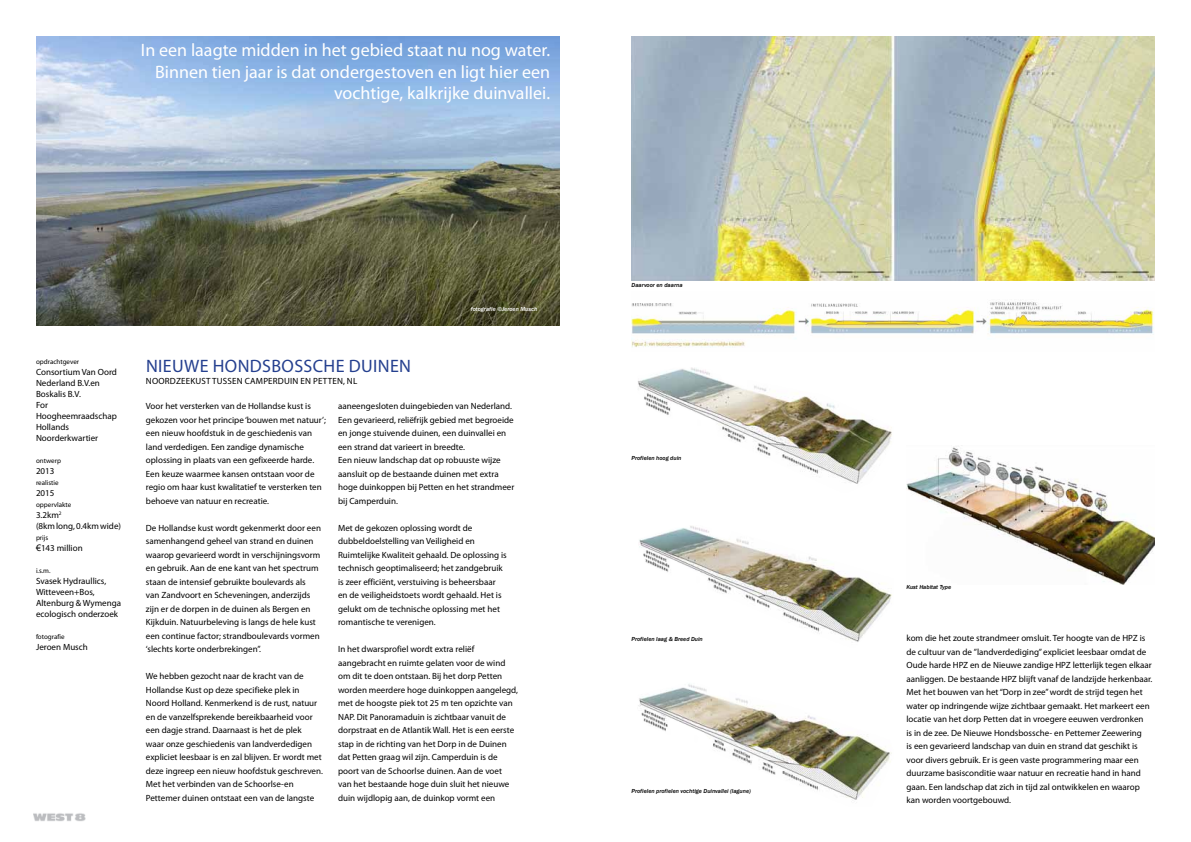
<style>
.page{position:relative;width:1191px;height:842px;background:#fff}
.page>*{position:absolute;margin:0;border:0;box-sizing:border-box;transform-origin:0 0}
.t1{font:18px/21.6px "Myriad Pro";color:#fff;text-align:right}
.t2{font:18px "Myriad Pro";letter-spacing:.02em;color:#25408f}
.t3{font:9px/13.5px "Myriad Pro";color:#000}
.t4{font:7px "Myriad Pro";color:#000}
.t5{font:italic 500 6px "Franklin Gothic";color:#000}
.t6{font:italic 500 6px "Franklin Gothic";color:#fff}
.s1{font-family:"Arial"}
</style>
<div class="page">
<img style="left:33px;top:813px;width:53px;height:8px">
<img style="left:36px;top:36px;width:523px;height:289px">
<img style="left:631px;top:36px;width:524px;height:245px">
<img style="left:906px;top:445px;width:248px;height:139px">
<img style="left:631px;top:302px;width:523px;height:46px">
<img style="left:638px;top:368px;width:254px;height:116px">
<img style="left:639px;top:526px;width:253px;height:116px">
<img style="left:638px;top:684px;width:254px;height:116px">
<h1 class="t1" style="left:141px;top:39px;width:411px">In een laagte midden in het gebied staat nu nog water.<br>Binnen tien jaar is dat ondergestoven en ligt hier een vochtige, kalkrijke duinvallei.</h1>
<p class="t4" style="left:36px;top:357px;width:45px">opdrachtgever</p>
<p class="t3" style="left:36px;top:366px;width:82px;line-height:11px">Consortium Van Oord<br>Nederland B.V.en<br>Boskalis B.V.<br>For<br>Hoogheemraadschap<br>Hollands<br>Noorderkwartier</p>
<p class="t4" style="left:36px;top:456px;width:26px">ontwerp</p>
<p class="t3" style="left:36px;top:464px;width:20px">2013</p>
<p class="t4" style="left:36px;top:478px;width:24px">realistie</p>
<p class="t3" style="left:36px;top:486px;width:20px">2015</p>
<p class="t4" style="left:36px;top:500px;width:37px">oppervlakte</p>
<p class="t3" style="left:36px;top:509px;width:87px;line-height:11px">3.2km<sup>2<br></sup>(8km long, 0.4km wide)</p>
<p class="t4" style="left:36px;top:533px;width:14px">prijs</p>
<p class="t3" style="left:36px;top:541px;width:48px"><span class="s1">€</span>143 million</p>
<p class="t4" style="left:36px;top:566px;width:16px">i.s.m.</p>
<p class="t3" style="left:36px;top:575px;width:87px;line-height:11px">Svasek Hydraullics,<br>Witteveen+Bos,<br>Altenburg &amp; Wymenga ecologisch onderzoek</p>
<p class="t4" style="left:36px;top:632px;width:30px">fotografie</p>
<p class="t3" style="left:36px;top:640px;width:53px">Jeroen Musch</p>
<h1 class="t2" style="left:146px;top:355px;width:266px">NIEUWE HONDSBOSSCHE DUINEN</h1>
<p class="t3" style="left:146px;top:374px;width:13px">Noordzeekus</p>
<p class="t3" style="left:206px;top:374px;width:17px">t tussen</p>
<p class="t3" style="left:245px;top:374px;width:12px">Camperduin</p>
<p class="t3" style="left:300px;top:374px;width:58px">en Petten, NL</p>
<p class="t6" style="left:471px;top:306px;width:68px">fotografie ©Jeroen Musch</p>
<p class="t3" style="left:146px;top:399px;width:181px">Voor het versterken van de Hollandse kust is gekozen voor het principe ‘bouwen met natuur’; een nieuw hoofdstuk in de geschiedenis van land verdedigen. Een zandige dynamische oplossing in plaats van een gefixeerde harde.<br>Een keuze waarmee kansen ontstaan voor de regio om haar kust kwalitatief te versterken ten behoeve van natuur en recreatie.</p>
<p class="t3" style="left:146px;top:521px;width:177px">De Hollandse kust wordt gekenmerkt door een samenhangend geheel van strand en duinen waarop gevarieerd wordt in verschijningsvorm en gebruik. Aan de ene kant van het spectrum staan de intensief gebruikte boulevards als van Zandvoort en Scheveningen, anderzijds zijn er de dorpen in de duinen als Bergen en Kijkduin. Natuurbeleving is langs de hele kust een continue factor; strandboulevards vormen ‘slechts korte onderbrekingen’’.</p>
<p class="t3" style="left:146px;top:669px;width:178px">We hebben gezocht naar de kracht van de Hollandse Kust op deze specifieke plek in Noord Holland. Kenmerkend is de rust, natuur en de vanzelfsprekende bereikbaarheid voor een dagje strand. Daarnaast is het de plek<br>waar onze geschiedenis van landverdedigen expliciet leesbaar is en zal blijven. Er wordt met deze ingreep een nieuw hoofdstuk geschreven.<br>Met het verbinden van de Schoorlse-en Pettemer duinen ontstaat een van de langste</p>
<p class="t3" style="left:338px;top:399px;width:178px">aaneengesloten duingebieden van Nederland.<br>Een gevarieerd, reliëfrijk gebied met begroeide en jonge stuivende duinen, een duinvallei en een strand dat varieert in breedte.<br>Een nieuw landschap dat op robuuste wijze aansluit op de bestaande duinen met extra hoge duinkoppen bij Petten en het strandmeer bij Camperduin.</p>
<p class="t3" style="left:338px;top:521px;width:170px">Met de gekozen oplossing wordt de dubbeldoelstelling van Veiligheid en Ruimtelijke Kwaliteit gehaald. De oplossing is technisch geoptimaliseerd; het zandgebruik is zeer efficiënt, verstuiving is beheersbaar en de veiligheidstoets wordt gehaald. Het is gelukt om de technische oplossing met het romantische te verenigen.</p>
<p class="t3" style="left:338px;top:642px;width:181px">In het dwarsprofiel wordt extra reliëf aangebracht en ruimte gelaten voor de wind om dit te doen ontstaan. Bij het dorp Petten worden meerdere hoge duinkoppen aangelegd, met de hoogste piek tot 25 m ten opzichte van NAP. Dit Panoramaduin is zichtbaar vanuit de dorpstraat en de Atlantik Wall. Het is een eerste stap in de richting van het Dorp in de Duinen dat Petten graag wil zijn. Camperduin is de poort van de Schoorlse duinen. Aan de voet<br>van het bestaande hoge duin sluit het nieuwe duin wijdlopig aan, de duinkop vormt een</p>
<p class="t5" style="left:631px;top:282px;width:53px">Daarvoor en daarna</p>
<p class="t5" style="left:631px;top:454px;width:51px">Profielen hoog duin</p>
<p class="t5" style="left:631px;top:635px;width:73px">Profielen laag &amp; Breed Duin</p>
<p class="t5" style="left:631px;top:787px;width:121px">Profielen profielen vochtige Duinvallei (lagune)</p>
<p class="t5" style="left:906px;top:584px;width:46px">Kust Habitat Type</p>
<p class="t3" style="left:906px;top:631px;width:247px">kom die het zoute strandmeer omsluit. Ter hoogte van de HPZ is de cultuur van de ’’landverdediging’’ expliciet leesbaar omdat de Oude harde HPZ en de Nieuwe zandige HPZ letterlijk tegen elkaar aanliggen. De bestaande HPZ blijft vanaf de landzijde herkenbaar.<br>Met het bouwen van het “Dorp in zee” wordt de strijd tegen het water op indringende wijze zichtbaar gemaakt. Het markeert een locatie van het dorp Petten dat in vroegere eeuwen verdronken<br>is in de zee. De Nieuwe Hondsbossche- en Pettemer Zeewering<br>is een gevarieerd landschap van duin en strand dat geschikt is voor divers gebruik. Er is geen vaste programmering maar een duurzame basisconditie waar natuur en recreatie hand in hand gaan. Een landschap dat zich in tijd zal ontwikkelen en waarop kan worden voortgebouwd.</p>
</div>
